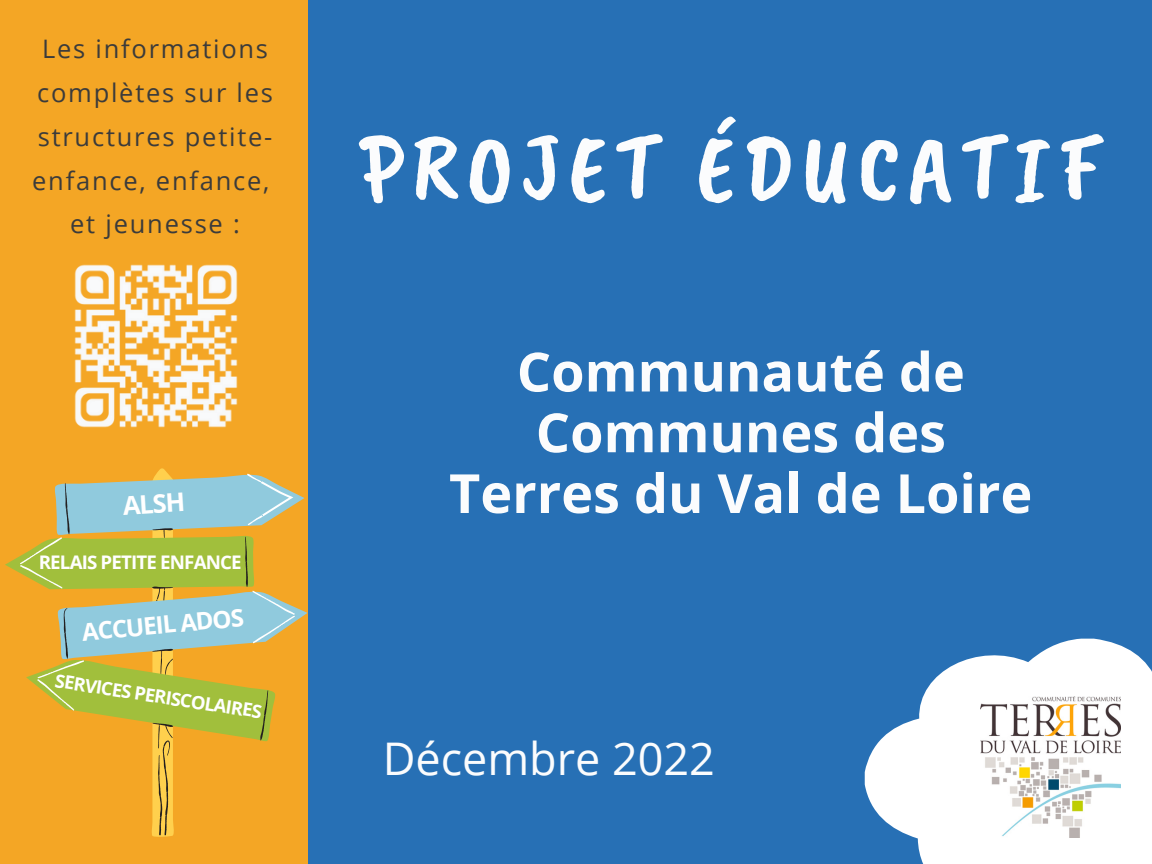
<style>
.page{position:relative;width:1152px;height:864px;background:#2770b5}
.page>*{position:absolute;margin:0;border:0;box-sizing:border-box;transform-origin:0 0}
.t1{font:96px "Caveat Brush";letter-spacing:.08em;color:#fbfcfd}
.t2{font:700 54px/60.8px "Open Sans";color:#fbfcfd;text-align:center}
.t3{font:45px "Open Sans";color:#fbfcfd}
.t4{font:700 25.65px "Open Sans";color:#fff}
.t5{font:25.5px/43.8px "Open Sans";letter-spacing:.07em;color:#3b3b3b;text-align:center}
.t6{font:700 24.15px "Open Sans";color:#fff}
.t7{font:700 18.75px "Open Sans";letter-spacing:-.045em;color:#fff}
.t8{font:700 18.45px "Open Sans";color:#fff}
</style>
<div class="page">
<div style="left:0;top:0;width:308px;height:864px;background:#f4a625"></div>
<svg style="left:865px;top:639px;width:287px;height:225px;fill:#fff"></svg>
<img style="left:981px;top:696px;width:139px;height:142px">
<svg style="left:152px;top:468px;width:21px;height:369px"></svg>
<svg style="left:20px;top:474px;width:275px;height:237px"></svg>
<svg style="left:64px;top:483px;width:204px;height:352px"></svg>
<img style="left:74px;top:264px;width:164px;height:164px">
<p class="t5" style="left:32px;top:26px;width:242px">Les informations complètes sur les structures petite&shy;enfance, enfance, et jeunesse :</p>
<p class="t4" style="left:121px;top:488px;width:64px;rotate:-4deg">ALSH</p>
<p class="t7" style="left:39px;top:549px;width:205px">RELAIS PETITE ENFANCE</p>
<p class="t6" style="left:81px;top:615px;width:164px;rotate:-5deg">ACCUEIL ADOS</p>
<p class="t8" style="left:57px;top:667px;width:210px;rotate:9deg">SERVICES PERISCOLAIRES</p>
<h1 class="t1" style="left:359px;top:107px;width:745px">PROJET ÉDUCATIF</h1>
<h2 class="t2" style="left:449px;top:340px;width:585px">Communauté de<br>Communes des<br>Terres du Val de Loire</h2>
<h3 class="t3" style="left:383px;top:727px;width:334px">Décembre 2022</h3>
</div>
